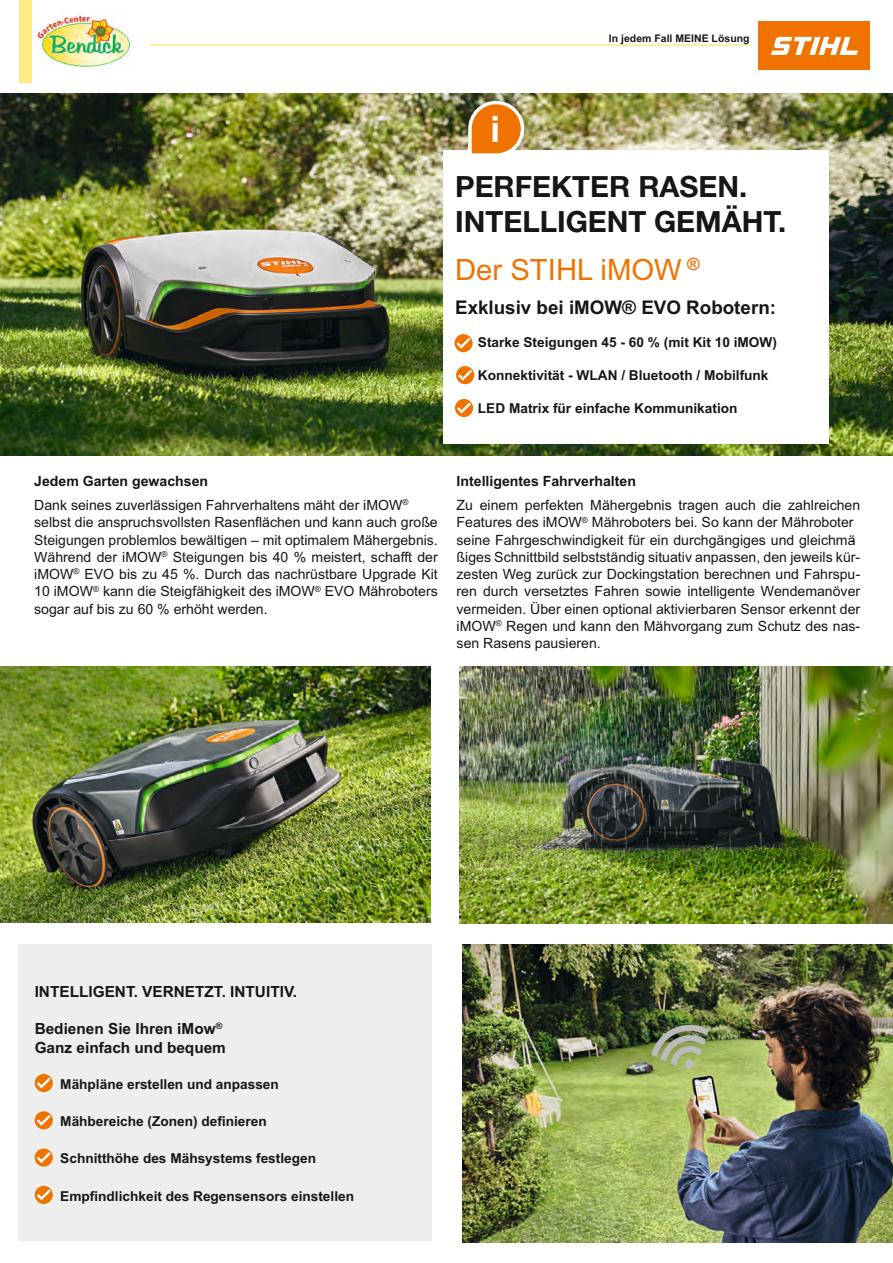
<style>
.page{position:relative;width:893px;height:1263px;background:#fff}
.page>*{position:absolute;margin:0;border:0;box-sizing:border-box;transform-origin:0 0}
.t1{font:700 36.45px "Arial";color:#fff}
.t2{font:700 29.25px/35.1px "Helvetica Neue LT Std";color:#151616}
.t3{font:29.25px "Arial";color:#f07300}
.t4{font:700 18.75px "Arial";color:#151616}
.t5{font:700 15.3px/18.5px "Arial";color:#151616}
.t6{font:14.1px/17.2px "Arial";color:#151616}
.t7{font:700 14.1px "Arial";color:#151616}
.t8{font:700 13.65px "Arial";color:#151616}
.t9{font:700 10.5px "Arial";color:#151616}
.t10{font:8.25px "Arial";color:#151616}
.s1{font-weight:700}
</style>
<div class="page">
<img style="left:0;top:666px;width:431px;height:257px">
<img style="left:460px;top:666px;width:433px;height:257px">
<div style="left:19px;top:944px;width:413px;height:296px;background:#eee"></div>
<div style="left:35px;top:1074px;width:18px;height:18px;background:#f07300;border-radius:50%"></div>
<svg style="left:37px;top:1077px;width:14px;height:11px"></svg>
<svg style="left:35px;top:1111px;width:18px;height:18px"></svg>
<svg style="left:37px;top:1115px;width:14px;height:11px"></svg>
<svg style="left:35px;top:1148px;width:18px;height:19px"></svg>
<svg style="left:37px;top:1152px;width:14px;height:11px"></svg>
<div style="left:35px;top:1186px;width:18px;height:18px;background:#f07300;border-radius:50%"></div>
<svg style="left:37px;top:1189px;width:14px;height:11px"></svg>
<img style="left:0;top:94px;width:893px;height:361px">
<div style="left:443px;top:150px;width:385px;height:293px;background:#fff"></div>
<svg style="left:454px;top:334px;width:19px;height:18px"></svg>
<svg style="left:456px;top:338px;width:15px;height:11px"></svg>
<div style="left:456px;top:366px;width:18px;height:18px;background:#f07300;border-radius:50%"></div>
<svg style="left:458px;top:370px;width:14px;height:11px"></svg>
<svg style="left:455px;top:399px;width:18px;height:18px"></svg>
<svg style="left:457px;top:402px;width:14px;height:11px"></svg>
<svg style="left:466px;top:99px;width:60px;height:55px;background:#d98c3d"></svg>
<div style="left:759px;top:22px;width:111px;height:48px;background:#f07300"></div>
<svg style="left:771px;top:37px;width:87px;height:18px"></svg>
<div style="left:20px;top:0;width:12px;height:82px;background:#fdec84"></div>
<hr style="left:150px;top:44px;width:599px;height:2px;background:#fdec84">
<img style="left:36px;top:13px;width:95px;height:54px">
<img style="left:463px;top:945px;width:430px;height:297px">
<svg style="left:651px;top:1023px;width:58px;height:46px;background:#8f9b71"></svg>
<p class="t9" style="left:609px;top:34px;width:142px">In jedem Fall MEINE Lösung</p>
<h1 class="t1" style="left:490px;top:116px;width:12px">i</h1>
<h2 class="t2" style="left:455px;top:174px;width:333px">PERFEKTER RASEN.<br>INTELLIGENT GEMÄHT.</h2>
<h2 class="t3" style="left:455px;top:259px;width:246px">Der STIHL iMOW <sup>®</sup></h2>
<h3 class="t4" style="left:455px;top:301px;width:322px">Exklusiv bei iMOW® EVO Robotern:</h3>
<p class="t8" style="left:478px;top:337px;width:301px">Starke Steigungen 45 - 60 % (mit Kit 10 iMOW)</p>
<p class="t8" style="left:478px;top:370px;width:292px">Konnektivität - WLAN / Bluetooth / Mobilfunk</p>
<p class="t8" style="left:478px;top:403px;width:261px">LED Matrix für einfache Kommunikation</p>
<p class="t6" style="left:34px;top:470px;width:376px;line-height:24.3px"><span class="s1">Jedem Garten gewachsen<br></span>Dank seines zuverlässigen Fahrverhaltens mäht der iMOW<sup>®</sup></p>
<p class="t6" style="left:34px;top:515px;width:405px;text-align:justify">selbst die anspruchsvollsten Rasenflächen und kann auch große Steigungen problemlos bewältigen – mit optimalem Mähergebnis.<br>Während der iMOW Steigungen bis 40 % meistert, schafft der</p>
<p class="t10" style="left:161px;top:551px;width:8px">®</p>
<p class="t10" style="left:73px;top:568px;width:8px">®</p>
<p class="t6" style="left:34px;top:567px;width:405px">iMOW EVO bis zu 45 %. Durch das nachrüstbare Upgrade Kit<br>10 iMOW<sup>®</sup> kann die Steigfähigkeit des iMOW EVO Mähroboters</p>
<p class="t10" style="left:315px;top:586px;width:8px">®</p>
<p class="t6" style="left:34px;top:601px;width:235px">sogar auf bis zu 60 % erhöht werden.</p>
<p class="t7" style="left:457px;top:476px;width:181px">Intelligentes Fahrverhalten</p>
<p class="t6" style="left:457px;top:498px;width:405px">Zu einem perfekten Mähergebnis tragen auch die zahlreichen</p>
<p class="t10" style="left:582px;top:517px;width:8px">®</p>
<p class="t6" style="left:457px;top:515px;width:405px">Features des iMOW Mähroboters bei. So kann der Mähroboter seine Fahrgeschwindigkeit für ein durchgängiges und gleichmä&shy;ßiges Schnittbild selbstständig situativ anpassen, den jeweils kür&shy;zesten Weg zurück zur Dockingstation berechnen und Fahrspu&shy;ren durch versetztes Fahren sowie intelligente Wendemanöv er vermeiden. Über einen optional aktivierbaren Sensor erkennt der</p>
<p class="t10" style="left:496px;top:620px;width:8px">®</p>
<p class="t6" style="left:457px;top:618px;width:405px">iMOW Regen und kann den Mähvorgang zum Schutz des nas&shy;sen Rasens pausieren.</p>
<p class="t5" style="left:35px;top:984px;width:264px">INTELLIGENT. VERNETZT. INTUITIV.</p>
<p class="t5" style="left:35px;top:1021px;width:193px">Bedienen Sie Ihren iMow<sup>®<br></sup>Ganz einfach und bequem</p>
<p class="t8" style="left:60px;top:1079px;width:220px">Mähpläne erstellen und anpassen</p>
<p class="t8" style="left:60px;top:1116px;width:208px">Mähbereiche (Zonen) definieren</p>
<p class="t8" style="left:60px;top:1153px;width:257px">Schnitthöhe des Mähsystems festlegen</p>
<p class="t8" style="left:60px;top:1190px;width:295px">Empfindlichkeit des Regensensors einstellen</p>
</div>
